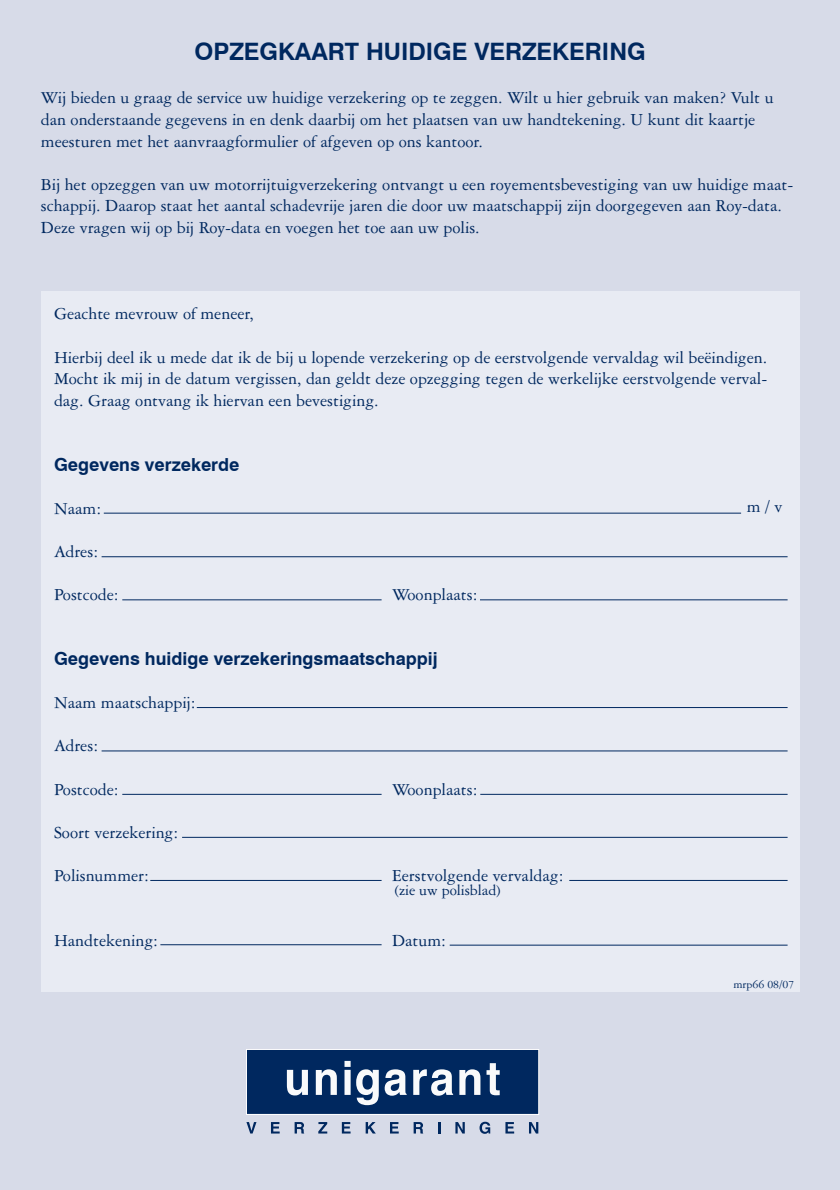
<style>
.page{position:relative;width:840px;height:1190px;background:#fff}
.page>*{position:absolute;margin:0;border:0;box-sizing:border-box;transform-origin:0 0}
.t1{font:700 24px "Swiss 721 BT";color:#00285f}
.t2{font:18px/21.6px "American Garamond BT";color:#00285f}
.t3{font:700 18px "Swiss 721 BT";color:#00285f}
.t4{font:16px "American Garamond BT";color:#00285f}
.t5{font:12px "American Garamond BT";color:#00285f}
</style>
<div class="page">
<div style="left:0;top:0;width:839px;height:1190px;background:#d7dbe8"></div>
<div style="left:41px;top:291px;width:759px;height:701px;background:#e8ebf3"></div>
<hr style="left:104px;top:513px;width:637px;height:1px;background:#00285f">
<hr style="left:102px;top:556px;width:686px;height:1px;background:#00285f">
<hr style="left:122px;top:600px;width:260px;height:1px;background:#00285f">
<hr style="left:480px;top:600px;width:308px;height:1px;background:#00285f">
<hr style="left:197px;top:707px;width:591px;height:1px;background:#00285f">
<hr style="left:102px;top:751px;width:686px;height:1px;background:#00285f">
<hr style="left:122px;top:794px;width:260px;height:1px;background:#00285f">
<hr style="left:480px;top:794px;width:308px;height:1px;background:#00285f">
<hr style="left:182px;top:837px;width:606px;height:1px;background:#00285f">
<hr style="left:150px;top:880px;width:232px;height:1px;background:#00285f">
<hr style="left:569px;top:880px;width:219px;height:1px;background:#00285f">
<hr style="left:160px;top:944px;width:222px;height:1px;background:#00285f">
<hr style="left:450px;top:945px;width:338px;height:1px;background:#00285f">
<div style="left:246px;top:1049px;width:293px;height:65px;background:#00285f"></div>
<div style="left:246px;top:1049px;width:293px;height:66px;border:1px solid #fff"></div>
<svg style="left:287px;top:1070px;width:21px;height:25px"></svg>
<svg style="left:316px;top:1069px;width:21px;height:26px"></svg>
<svg style="left:345px;top:1061px;width:34px;height:44px"></svg>
<svg style="left:385px;top:1069px;width:22px;height:27px"></svg>
<svg style="left:413px;top:1069px;width:40px;height:27px"></svg>
<svg style="left:459px;top:1069px;width:21px;height:26px"></svg>
<svg style="left:487px;top:1063px;width:13px;height:32px"></svg>
<svg style="left:246px;top:1122px;width:10px;height:12px"></svg>
<svg style="left:271px;top:1122px;width:9px;height:12px"></svg>
<svg style="left:295px;top:1122px;width:9px;height:12px"></svg>
<svg style="left:318px;top:1122px;width:9px;height:12px"></svg>
<svg style="left:342px;top:1122px;width:9px;height:12px"></svg>
<svg style="left:366px;top:1122px;width:10px;height:12px"></svg>
<svg style="left:390px;top:1122px;width:9px;height:12px"></svg>
<svg style="left:414px;top:1122px;width:9px;height:12px"></svg>
<svg style="left:438px;top:1122px;width:2px;height:12px"></svg>
<svg style="left:455px;top:1122px;width:10px;height:12px"></svg>
<svg style="left:480px;top:1122px;width:10px;height:12px"></svg>
<svg style="left:505px;top:1122px;width:9px;height:12px"></svg>
<svg style="left:529px;top:1122px;width:9px;height:12px"></svg>
<h1 class="t1" style="left:195px;top:37px;width:453px">OPZEGKAART HUIDIGE VERZEKERING</h1>
<p class="t2" style="left:41px;top:88px;width:734px">Wij bieden u graag de service uw huidige verzekering op te zeggen. Wilt u hier gebruik van maken? Vult u dan onderstaande gegevens in en denk daarbij om het plaatsen van uw handtekening. U kunt dit kaartje meesturen met het aanvraagformulier of afgeven op ons kantoor.</p>
<p class="t2" style="left:41px;top:175px;width:754px">Bij het opzeggen van uw motorrijtuigverzekering ontvangt u een royementsbevestiging van uw huidige maat&shy;schappij. Daarop staat het aantal schadevrije jaren die door uw maatschappij zijn doorgegeven aan Roy-data.<br>Deze vragen wij op bij Roy-data en voegen het toe aan uw polis.</p>
<p class="t2" style="left:54px;top:304px;width:202px">Geachte mevrouw of meneer,</p>
<p class="t2" style="left:54px;top:347px;width:715px;text-align:justify">Hierbij deel ik u mede dat ik de bij u lopende verzekering op de eerstvolgende vervaldag wil beëindigen.<br>Mocht ik mij in de datum vergissen, dan geldt deze opzegging tegen de werkelijke eerstvolgende verval&shy;dag. Graag ontvang ik hiervan een bevestiging.</p>
<p class="t3" style="left:54px;top:453px;width:187px">Gegevens verzekerde</p>
<p class="t2" style="left:54px;top:499px;width:49px">Naam:</p>
<p class="t2" style="left:54px;top:542px;width:46px">Adres:</p>
<p class="t2" style="left:54px;top:585px;width:66px">Postcode:</p>
<p class="t2" style="left:392px;top:585px;width:87px">Woonplaats:</p>
<p class="t3" style="left:54px;top:648px;width:385px">Gegevens huidige verzekeringsmaatschappij</p>
<p class="t2" style="left:54px;top:693px;width:143px">Naam maatschappij:</p>
<p class="t2" style="left:54px;top:736px;width:46px">Adres:</p>
<p class="t2" style="left:54px;top:779px;width:66px">Postcode:</p>
<p class="t2" style="left:392px;top:779px;width:87px">Woonplaats:</p>
<p class="t2" style="left:54px;top:823px;width:126px">Soort verzekering:</p>
<p class="t2" style="left:54px;top:866px;width:97px">Polisnummer:</p>
<p class="t2" style="left:392px;top:866px;width:173px">Eerstvolgende vervaldag:</p>
<p class="t4" style="left:395px;top:885px;width:108px">(zie uw polisblad)</p>
<p class="t2" style="left:54px;top:931px;width:106px">Handtekening:</p>
<p class="t2" style="left:392px;top:931px;width:56px">Datum:</p>
<p class="t2" style="left:747px;top:497px;width:37px">m / v</p>
<p class="t5" style="left:733px;top:979px;width:63px">mrp66 08/07</p>
</div>
